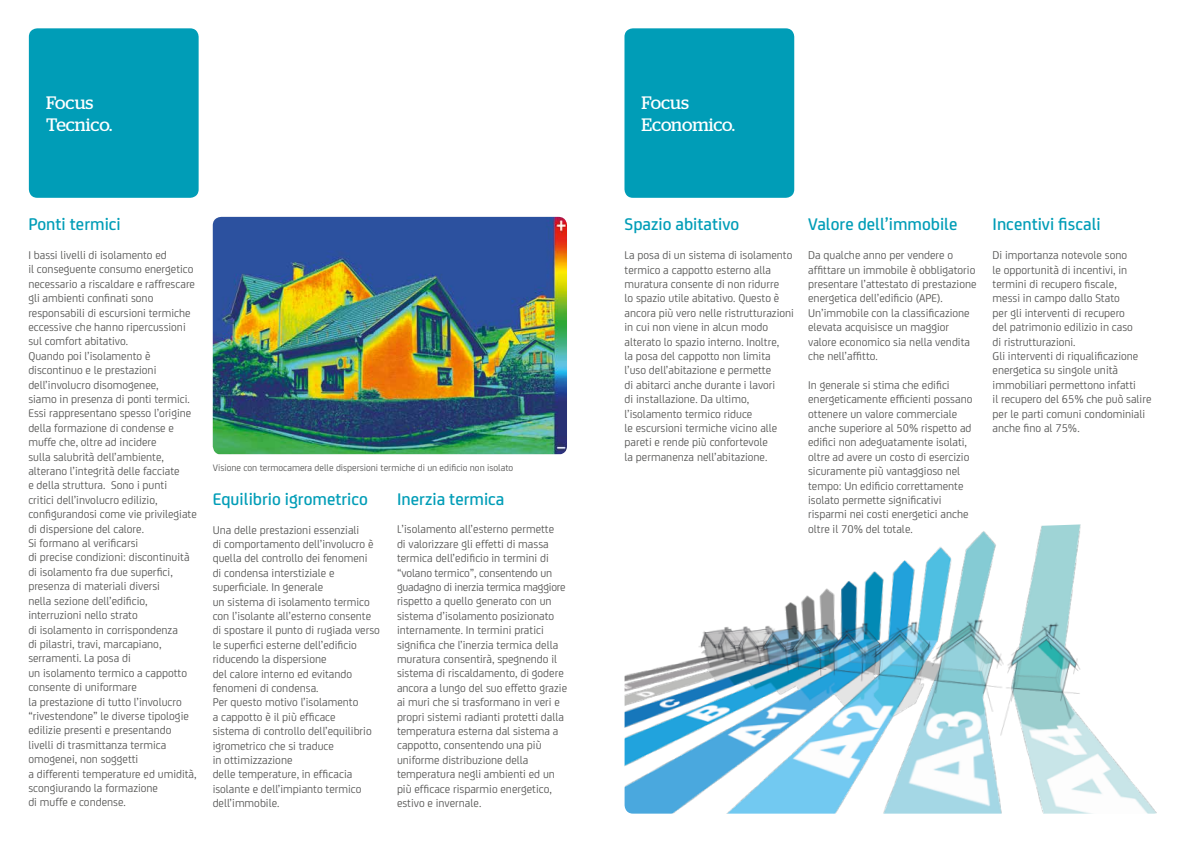
<style>
.page{position:relative;width:1191px;height:842px;background:#fff}
.page>*{position:absolute;margin:0;border:0;box-sizing:border-box;transform-origin:0 0}
.t1{font:500 18px "FS Joey";color:#009db7}
.t2{font:18px/21.6px "Stag";letter-spacing:-.005em;color:#fff}
.t3{font:12px/14.4px "FS Joey";color:#575756}
.t4{font:10px "FS Joey";color:#575756}
</style>
<div class="page">
<img style="left:624px;top:524px;width:533px;height:290px">
<img style="left:213px;top:217px;width:354px;height:237px">
<div style="left:29px;top:28px;width:170px;height:170px;background:#009db7;border-radius:9px"></div>
<div style="left:624px;top:28px;width:170px;height:170px;background:#009db7;border-radius:9px"></div>
<h1 class="t2" style="left:46px;top:92px;width:68px">Focus<br>Tecnico.</h1>
<h1 class="t2" style="left:641px;top:92px;width:95px">Focus<br>Economico.</h1>
<h1 class="t1" style="left:28px;top:211px;width:94px">Ponti termici</h1>
<p class="t3" style="left:28px;top:247px;width:170px">I bassi livelli di isolamento ed<br>il conseguente consumo energetico necessario a riscaldare e raffrescare gli ambienti confinati sono responsabili di escursioni termiche eccessive che hanno ripercussioni sul comfort abitativo.<br>Quando poi l’isolamento è discontinuo e le prestazioni dell’involucro disomogenee,<br>siamo in presenza di ponti termici.<br>Essi rappresentano spesso l’origine della formazione di condense e muffe che, oltre ad incidere<br>sulla salubrità dell’ambiente, alterano l’integrità delle facciate<br>e della struttura. Sono i punti<br>critici dell’involucro edilizio, configurandosi come vie privilegiate di dispersione del calore.<br>Si formano al verificarsi<br>di precise condizioni: discontinuità di isolamento fra due superfici, presenza di materiali diversi<br>nella sezione dell’edificio, interruzioni nello strato<br>di isolamento in corrispondenza<br>di pilastri, travi, marcapiano, serramenti. La posa di<br>un isolamento termico a cappotto consente di uniformare<br>la prestazione di tutto l’involucro “rivestendone” le diverse tipologie edilizie presenti e presentando livelli di trasmittanza termica omogenei, non soggetti<br>a differenti temperature ed umidità, scongiurando la formazione<br>di muffe e condense.</p>
<p class="t4" style="left:213px;top:461px;width:302px">Visione con termocamera delle dispersioni termiche di un edificio non isolato</p>
<h1 class="t1" style="left:213px;top:486px;width:157px">Equilibrio igrometrico</h1>
<p class="t3" style="left:213px;top:522px;width:169px">Una delle prestazioni essenziali<br>di comportamento dell’involucro è quella del controllo dei fenomeni<br>di condensa interstiziale e superficiale. In generale<br>un sistema di isolamento termico con l’isolante all’esterno consente di spostare il punto di rugiada verso le superfici esterne dell’edificio riducendo la dispersione<br>del calore interno ed evitando fenomeni di condensa.<br>Per questo motivo l’isolamento<br>a cappotto è il più efficace<br>sistema di controllo dell’equilibrio igrometrico che si traduce<br>in ottimizzazione<br>delle temperature, in efficacia isolante e dell’impianto termico dell’immobile.</p>
<h1 class="t1" style="left:397px;top:485px;width:109px">Inerzia termica</h1>
<p class="t3" style="left:397px;top:521px;width:172px">L’isolamento all’esterno permette<br>di valorizzare gli effetti di massa termica dell’edificio in termini di “volano termico”, consentendo un guadagno di inerzia termica maggiore rispetto a quello generato con un sistema d’isolamento posizionato internamente. In termini pratici significa che l’inerzia termica della muratura consentirà, spegnendo il sistema di riscaldamento, di godere ancora a lungo del suo effetto grazie ai muri che si trasformano in veri e propri sistemi radianti protetti dalla temperatura esterna dal sistema a cappotto, consentendo una più uniforme distribuzione della temperatura negli ambienti ed un più efficace risparmio energetico, estivo e invernale.</p>
<h1 class="t1" style="left:624px;top:211px;width:116px">Spazio abitativo</h1>
<p class="t3" style="left:624px;top:247px;width:171px">La posa di un sistema di isolamento termico a cappotto esterno alla muratura consente di non ridurre<br>lo spazio utile abitativo. Questo è ancora più vero nelle ristrutturazioni in cui non viene in alcun modo alterato lo spazio interno. Inoltre,<br>la posa del cappotto non limita l’uso dell’abitazione e permette<br>di abitarci anche durante i lavori<br>di installazione. Da ultimo, l’isolamento termico riduce<br>le escursioni termiche vicino alle pareti e rende più confortevole<br>la permanenza nell’abitazione.</p>
<h1 class="t1" style="left:808px;top:211px;width:151px">Valore dell’immobile</h1>
<p class="t3" style="left:808px;top:247px;width:170px">Da qualche anno per vendere o affittare un immobile è obbligatorio presentare l’attestato di prestazione energetica dell’edificio (APE).<br>Un’immobile con la classificazione elevata acquisisce un maggior valore economico sia nella vendita che nell’affitto.</p>
<p class="t3" style="left:808px;top:377px;width:166px">In generale si stima che edifici energeticamente efficienti possano ottenere un valore commerciale anche superiore al 50% rispetto ad edifici non adeguatamente isolati, oltre ad avere un costo di esercizio sicuramente più vantaggioso nel tempo: Un edificio correttamente isolato permette significativi risparmi nei costi energetici anche oltre il 70% del totale.</p>
<h1 class="t1" style="left:992px;top:211px;width:110px">Incentivi fiscali</h1>
<p class="t3" style="left:992px;top:247px;width:160px">Di importanza notevole sono<br>le opportunità di incentivi, in termini di recupero fiscale,<br>messi in campo dallo Stato<br>per gli interventi di recupero<br>del patrimonio edilizio in caso<br>di ristrutturazioni.<br>Gli interventi di riqualificazione energetica su singole unità immobiliari permettono infatti<br>il recupero del 65% che può salire per le parti comuni condominiali anche fino al 75%.</p>
</div>
